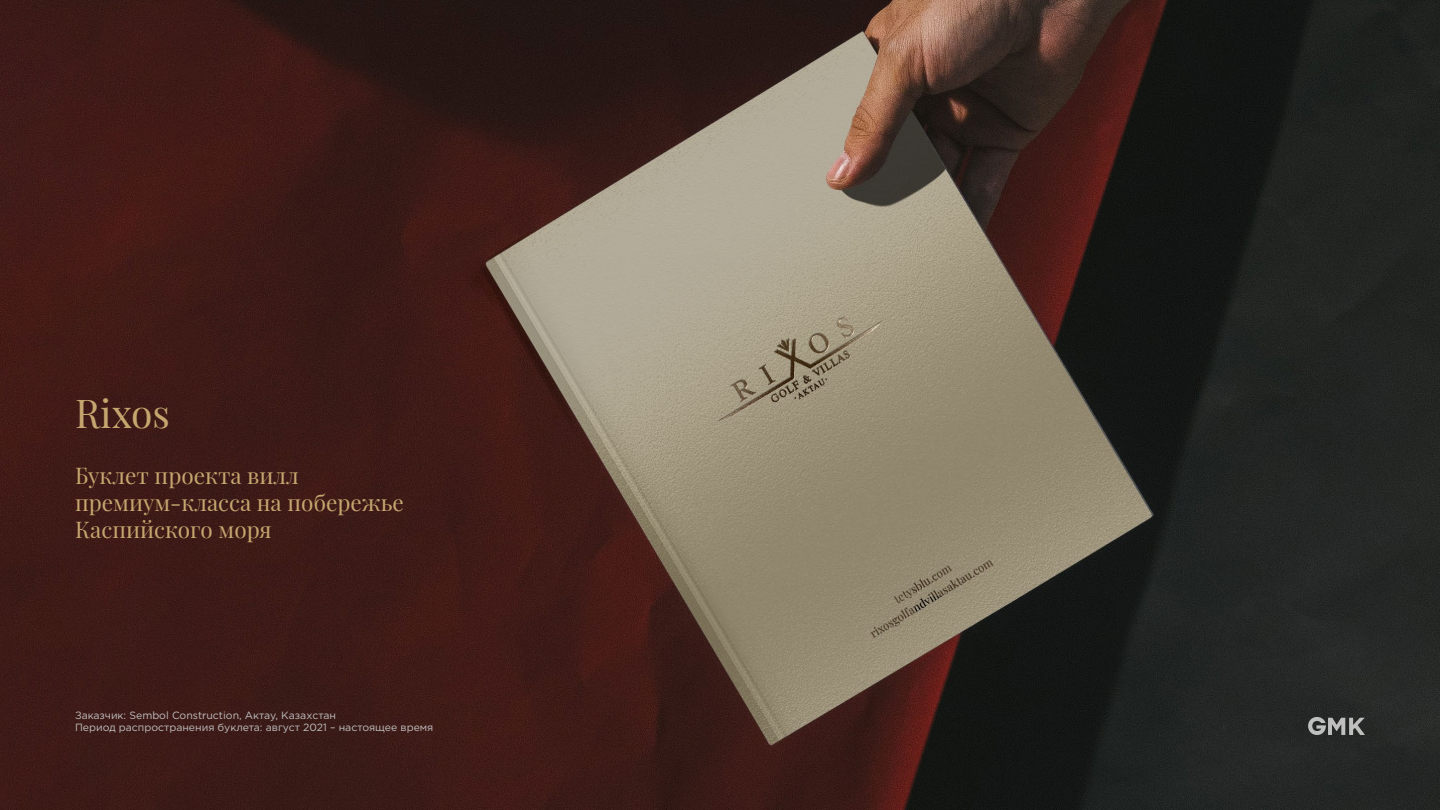
<style>
.page{position:relative;width:1440px;height:810px;background:#fff}
.page>*{position:absolute;margin:0;border:0;box-sizing:border-box;transform-origin:0 0}
.t1{font:39px "Playfair Display";color:#c6a66f}
.t2{font:22.5px/27px "Playfair Display";color:#c6a66f}
.t3{font:10.5px/12.6px "Gotham Pro";color:#bfbfbf}
</style>
<div class="page">
<img style="left:0;top:0;width:1440px;height:810px">
<svg style="left:1308px;top:717px;width:57px;height:18px"></svg>
<h1 class="t1" style="left:75px;top:382px;width:97px">Rixos</h1>
<h2 class="t2" style="left:75px;top:461px;width:330px">Буклет проекта вилл премиум-класса на побережье<br>Каспийского моря</h2>
<p class="t3" style="left:75px;top:709px;width:360px">Заказчик: Sembol Construction, Актау, Казахстан<br>Период распространения буклета: август 2021 – настоящее время</p>
</div>
